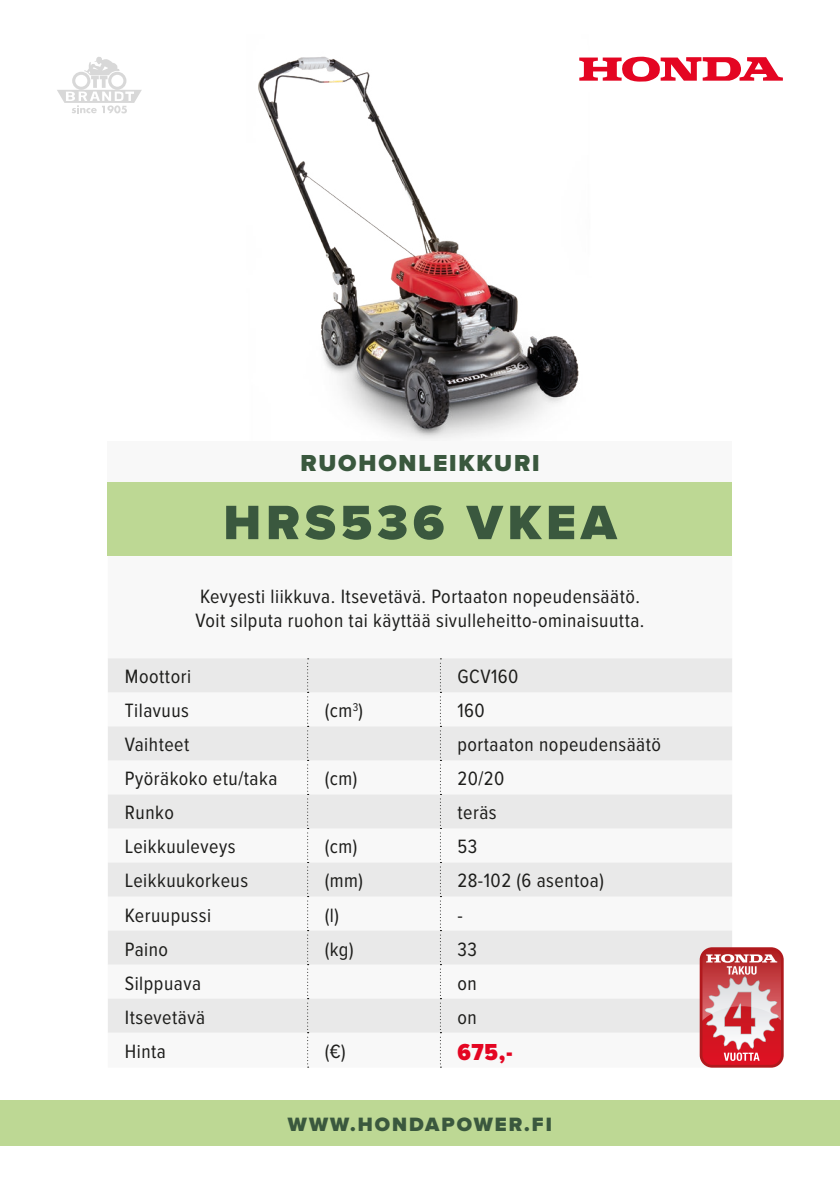
<style>
.page{position:relative;width:840px;height:1191px;background:#fff}
.page>*{position:absolute;margin:0;border:0;box-sizing:border-box;transform-origin:0 0}
.t1{font:900 50px "Proxima Nova";letter-spacing:.1em;color:#3a583e}
.t2{font:900 24px "Proxima Nova";letter-spacing:.075em;color:#3a583e}
.t3{font:900 24px "Proxima Nova Cond";color:#e40522}
.t4{font:20px/24px "Proxima Nova Cond";letter-spacing:.025em;color:#1d1d1b}
.t5{font:900 20px "Proxima Nova";letter-spacing:.1em;color:#3a583e}
</style>
<div class="page">
<img style="left:258px;top:56px;width:387px;height:385px">
<div style="left:108px;top:441px;width:623px;height:41px;background:#f8f8f8"></div>
<div style="left:108px;top:482px;width:623px;height:74px;background:#bdd894"></div>
<svg style="left:108px;top:658px;width:623px;height:374px;fill:#e9e9e9"></svg>
<svg style="left:307px;top:658px;width:1px;height:409px"></svg>
<svg style="left:439px;top:658px;width:2px;height:409px"></svg>
<svg style="left:579px;top:57px;width:203px;height:25px"></svg>
<svg style="left:57px;top:57px;width:85px;height:56px"></svg>
<div style="left:0;top:1100px;width:839px;height:45px;background:#bdd894"></div>
<svg style="left:699px;top:947px;width:84px;height:120px;background:#d36a70"></svg>
<p class="t2" style="left:300px;top:445px;width:240px">RUOHONLEIKKURI</p>
<h1 class="t1" style="left:223px;top:485px;width:394px">HRS536 VKEA</h1>
<p class="t4" style="left:195px;top:585px;width:450px">Kevyesti liikkuva. Itsevetävä. Portaaton nopeudensäätö.<br>Voit silputa ruohon tai käyttää sivulleheitto-ominaisuutta.</p>
<p class="t4" style="left:125px;top:665px;width:68px">Moottori</p>
<p class="t4" style="left:457px;top:665px;width:62px">GCV160</p>
<p class="t4" style="left:125px;top:699px;width:66px">Tilavuus</p>
<p class="t4" style="left:324px;top:699px;width:40px">(cm<sup>3</sup>)</p>
<p class="t4" style="left:457px;top:699px;width:29px">160</p>
<p class="t4" style="left:125px;top:733px;width:66px">Vaihteet</p>
<p class="t4" style="left:457px;top:733px;width:205px">portaaton nopeudensäätö</p>
<p class="t4" style="left:125px;top:767px;width:154px">Pyöräkoko etu/taka</p>
<p class="t4" style="left:324px;top:767px;width:34px">(cm)</p>
<p class="t4" style="left:457px;top:767px;width:49px">20/20</p>
<p class="t4" style="left:125px;top:801px;width:50px">Runko</p>
<p class="t4" style="left:457px;top:801px;width:41px">teräs</p>
<p class="t4" style="left:125px;top:835px;width:112px">Leikkuuleveys</p>
<p class="t4" style="left:324px;top:835px;width:34px">(cm)</p>
<p class="t4" style="left:457px;top:835px;width:21px">53</p>
<p class="t4" style="left:125px;top:869px;width:125px">Leikkuukorkeus</p>
<p class="t4" style="left:324px;top:869px;width:40px">(mm)</p>
<p class="t4" style="left:457px;top:869px;width:148px">28-102 (6 asentoa)</p>
<p class="t4" style="left:125px;top:903px;width:88px">Keruupussi</p>
<p class="t4" style="left:324px;top:903px;width:16px">(l)</p>
<p class="t4" style="left:457px;top:903px;width:7px">-</p>
<p class="t4" style="left:125px;top:937px;width:45px">Paino</p>
<p class="t4" style="left:324px;top:937px;width:30px">(kg)</p>
<p class="t4" style="left:457px;top:937px;width:21px">33</p>
<p class="t4" style="left:125px;top:971px;width:78px">Silppuava</p>
<p class="t4" style="left:457px;top:971px;width:21px">on</p>
<p class="t4" style="left:125px;top:1005px;width:82px">Itsevetävä</p>
<p class="t4" style="left:457px;top:1005px;width:21px">on</p>
<p class="t4" style="left:125px;top:1040px;width:43px">Hinta</p>
<p class="t4" style="left:324px;top:1040px;width:23px">(€)</p>
<p class="t3" style="left:457px;top:1034px;width:57px">675,-</p>
<p class="t5" style="left:288px;top:1109px;width:265px">WWW.HONDAPOWER.FI</p>
</div>
